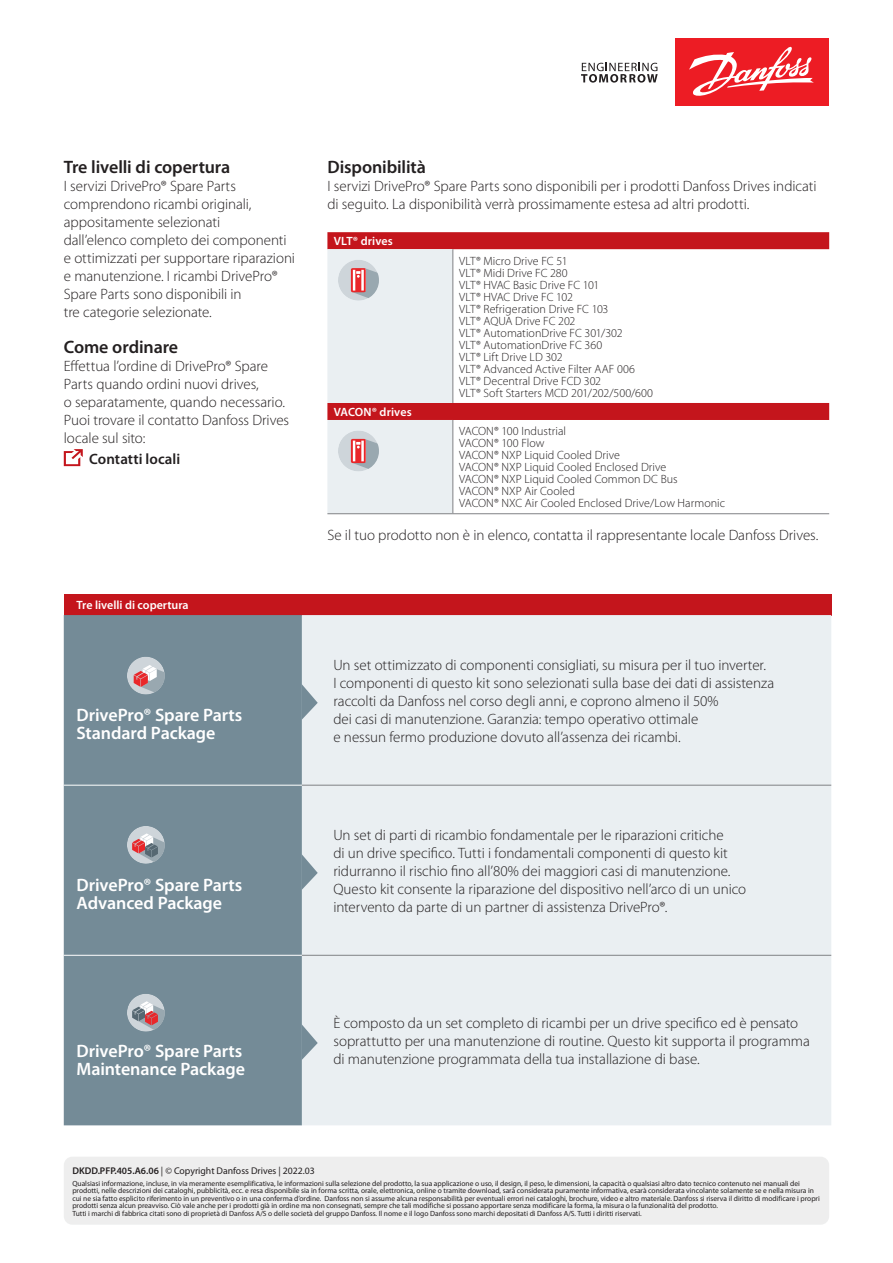
<style>
.page{position:relative;width:893px;height:1263px;background:#fff}
.page>*{position:absolute;margin:0;border:0;box-sizing:border-box;transform-origin:0 0}
.t1{font:600 18px/18px "Myriad Pro";letter-spacing:-.005em;color:#fff}
.t2{font:600 18px "Myriad Pro";letter-spacing:-.005em;color:#231f20}
.t3{font:300 15px/18px "Myriad Pro";letter-spacing:-.005em;color:#231f20}
.t4{font:600 15px "Myriad Pro";color:#231f20}
.t5{font:300 12px/12px "Myriad Pro";letter-spacing:.005em;color:#231f20}
.t6{font:600 12px "Myriad Pro";color:#fff}
.t7{font:9.75px "Myriad Pro";color:#231f20}
.t8{font:7.5px/7.5px "Myriad Pro";color:#231f20}
.s1{font-weight:600}
</style>
<div class="page">
<div style="left:64px;top:594px;width:767px;height:21px;background:#c4151c"></div>
<div style="left:64px;top:615px;width:238px;height:510px;background:#748b97"></div>
<div style="left:302px;top:615px;width:529px;height:510px;background:#eaeff2"></div>
<hr style="left:302px;top:785px;width:529px;height:1px;background:#808285">
<hr style="left:302px;top:955px;width:529px;height:1px;background:#808285">
<hr style="left:64px;top:785px;width:238px;height:1px;background:#fff">
<hr style="left:64px;top:955px;width:238px;height:1px;background:#fff">
<div style="left:675px;top:38px;width:154px;height:67px;background:#ed1c24"></div>
<svg style="left:581px;top:63px;width:77px;height:20px"></svg>
<svg style="left:689px;top:46px;width:125px;height:50px"></svg>
<svg style="left:64px;top:449px;width:19px;height:17px"></svg>
<svg style="left:327px;top:232px;width:502px;height:188px"></svg>
<hr style="left:453px;top:513px;width:376px;height:1px;background:#808285">
<svg style="left:327px;top:249px;width:126px;height:265px;background:#e4dbdf"></svg>
<svg style="left:302px;top:684px;width:16px;height:36px"></svg>
<svg style="left:302px;top:854px;width:16px;height:36px"></svg>
<svg style="left:302px;top:1024px;width:16px;height:36px"></svg>
<div style="left:64px;top:1157px;width:765px;height:68px;background:#eee;border-radius:9px"></div>
<svg style="left:125px;top:657px;width:40px;height:37px"></svg>
<svg style="left:125px;top:826px;width:40px;height:38px;background:#a9a5ac"></svg>
<svg style="left:125px;top:994px;width:40px;height:38px;background:#a9a5ac"></svg>
<p class="t2" style="left:64px;top:157px;width:168px">Tre livelli di copertura</p>
<p class="t3" style="left:64px;top:177px;width:233px">I servizi DrivePro® Spare Parts comprendono ricambi originali, appositamente selezionati<br>dall’elenco completo dei componenti e ottimizzati per supportare riparazioni e manutenzione. I ricambi DrivePro® Spare Parts sono disponibili in<br>tre categorie selezionate.</p>
<p class="t2" style="left:64px;top:337px;width:116px">Come ordinare</p>
<p class="t3" style="left:64px;top:357px;width:227px">Effettua l’ordine di DrivePro® Spare Parts quando ordini nuovi drives,<br>o separatamente, quando necessario.<br>Puoi trovare il contatto Danfoss Drives locale sul sito:</p>
<p class="t4" style="left:89px;top:451px;width:92px">Contatti locali</p>
<p class="t6" style="left:77px;top:598px;width:114px">Tre livelli di copertura</p>
<p class="t1" style="left:77px;top:706px;width:167px">DrivePro® Spare Parts<br>Standard Package</p>
<p class="t1" style="left:77px;top:876px;width:167px">DrivePro® Spare Parts<br>Advanced Package</p>
<p class="t2" style="left:327px;top:157px;width:100px">Disponibilità</p>
<p class="t3" style="left:327px;top:177px;width:491px">I servizi DrivePro® Spare Parts sono disponibili per i prodotti Danfoss Drives indicati di seguito. La disponibilità verrà prossimamente estesa ad altri prodotti.</p>
<p class="t6" style="left:334px;top:234px;width:61px">VLT® drives</p>
<p class="t6" style="left:334px;top:405px;width:79px">VACON® drives</p>
<p class="t5" style="left:459px;top:255px;width:195px">VLT® Micro Drive FC 51<br>VLT® Midi Drive FC 280<br>VLT® HVAC Basic Drive FC 101<br>VLT® HVAC Drive FC 102<br>VLT® Refrigeration Drive FC 103<br>VLT® AQUA Drive FC 202<br>VLT® AutomationDrive FC 301/302<br>VLT® AutomationDrive FC 360<br>VLT® Lift Drive LD 302<br>VLT® Advanced Active Filter AAF 006<br>VLT® Decentral Drive FCD 302<br>VLT® Soft Starters MCD 201/202/500/600</p>
<p class="t5" style="left:459px;top:426px;width:267px">VACON® 100 Industrial<br>VACON® 100 Flow<br>VACON® NXP Liquid Cooled Drive<br>VACON® NXP Liquid Cooled Enclosed Drive<br>VACON® NXP Liquid Cooled Common DC Bus<br>VACON® NXP Air Cooled<br>VACON® NXC Air Cooled Enclosed Drive/Low Harmonic</p>
<p class="t3" style="left:327px;top:526px;width:493px">Se il tuo prodotto non è in elenco, contatta il rappresentante locale Danfoss Drives.</p>
<p class="t3" style="left:333px;top:656px;width:442px">Un set ottimizzato di componenti consigliati, su misura per il tuo inverter.<br>I componenti di questo kit sono selezionati sulla base dei dati di assistenza raccolti da Danfoss nel corso degli anni, e coprono almeno il 50%<br>dei casi di manutenzione. Garanzia: tempo operativo ottimale<br>e nessun fermo produzione dovuto all’assenza dei ricambi.</p>
<p class="t3" style="left:333px;top:826px;width:414px">Un set di parti di ricambio fondamentale per le riparazioni critiche<br>di un drive specifico. Tutti i fondamentali componenti di questo kit ridurranno il rischio fino all’80% dei maggiori casi di manutenzione.<br>Questo kit consente la riparazione del dispositivo nell’arco di un unico intervento da parte di un partner di assistenza DrivePro®.</p>
<p class="t1" style="left:77px;top:1042px;width:170px">DrivePro® Spare Parts<br>Maintenance Package</p>
<p class="t3" style="left:333px;top:1014px;width:478px">È composto da un set completo di ricambi per un drive specifico ed è pensato soprattutto per una manutenzione di routine. Questo kit supporta il programma di manutenzione programmata della tua installazione di base.</p>
<p class="t7" style="left:72px;top:1165px;width:244px"><span class="s1">DKDD.PFP.405.A6.06</span> | © Copyright Danfoss Drives | 2022.03</p>
<p class="t8" style="left:72px;top:1179px;width:749px">Qualsiasi informazione, incluse, in via meramente esemplificativa, le informazioni sulla selezione del prodotto, la sua applicazione o uso, il design, il peso, le dimensioni, la capacità o qualsiasi altro dato tecnico contenuto nei manuali dei prodotti, nelle descrizioni dei cataloghi, pubblicità, ecc. e resa disponibile sia in forma scritta, orale, elettronica, online o tramite download, sarà considerata puramente informativa, esarà considerata vincolante solamente se e nella misura in cui ne sia fatto esplicito riferimento in un preventivo o in una conferma d’ordine. Danfoss non si assume alcuna responsabilità per eventuali errori nei cataloghi, brochure, video e altro materiale. Danfoss si riserva il diritto di modificare i propri prodotti senza alcun preavviso. Ciò vale anche per i prodotti già in ordine ma non consegnati, sempre che tali modifiche si possano apportare senza modificare la forma, la misura o la funzionalità del prodotto.<br>Tutti i marchi di fabbrica citati sono di proprietà di Danfoss A/S o delle società del gruppo Danfoss. Il nome e il logo Danfoss sono marchi depositati di Danfoss A/S. Tutti i diritti riservati.</p>
</div>
